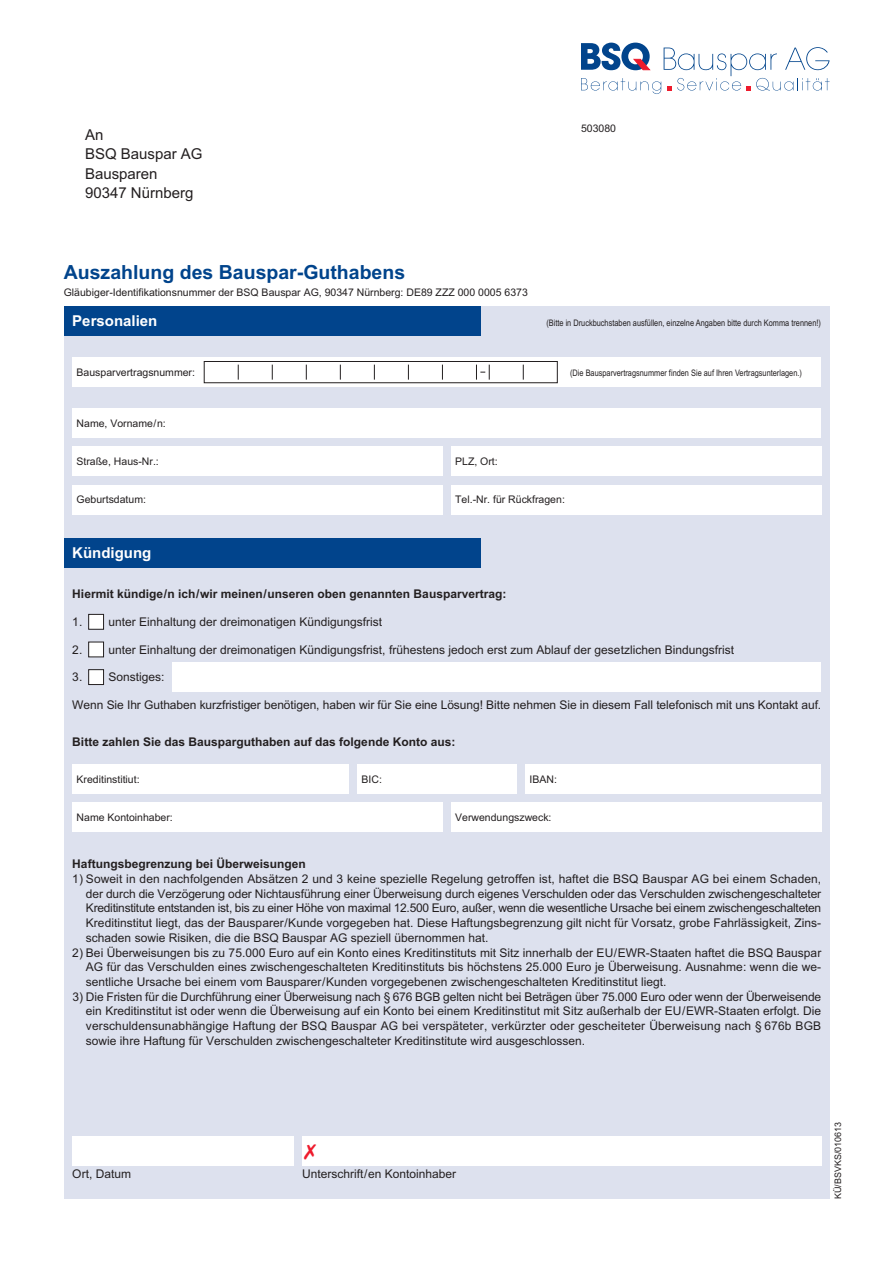
<style>
.page{position:relative;width:893px;height:1263px;background:#fff}
.page>*{position:absolute;margin:0;border:0;box-sizing:border-box;transform-origin:0 0}
.t1{font:700 19.5px "Arial";color:#01448c}
.t2{font:15px/19.5px "Arial";color:#231f20}
.t3{font:700 15px "Arial";color:#fff}
.t4{font:12px/14.7px "Arial";color:#231f20;text-align:justify}
.t5{font:700 12px "Arial";color:#231f20}
.t6{font:10.5px "Arial";color:#231f20}
.t7{font:9px "Arial Narrow";color:#231f20}
.t8{font:9px "Arial";color:#231f20}
</style>
<div class="page">
<div style="left:64px;top:306px;width:765px;height:893px;background:#dde1ee"></div>
<div style="left:72px;top:357px;width:749px;height:30px;background:#fff"></div>
<div style="left:204px;top:361px;width:353px;height:22px;border:1px solid #231f20"></div>
<svg style="left:238px;top:365px;width:1px;height:15px"></svg>
<svg style="left:272px;top:365px;width:1px;height:15px"></svg>
<svg style="left:306px;top:365px;width:1px;height:15px"></svg>
<svg style="left:340px;top:365px;width:1px;height:15px"></svg>
<svg style="left:374px;top:365px;width:1px;height:15px"></svg>
<svg style="left:408px;top:365px;width:1px;height:15px"></svg>
<svg style="left:442px;top:365px;width:1px;height:15px"></svg>
<svg style="left:523px;top:365px;width:1px;height:15px"></svg>
<svg style="left:476px;top:365px;width:14px;height:15px"></svg>
<div style="left:72px;top:1136px;width:221px;height:30px;background:#fff"></div>
<div style="left:302px;top:1136px;width:519px;height:30px;background:#fff"></div>
<div style="left:64px;top:306px;width:416px;height:30px;background:#01448c"></div>
<div style="left:72px;top:408px;width:749px;height:30px;background:#fff"></div>
<div style="left:72px;top:447px;width:370px;height:29px;background:#fff"></div>
<div style="left:451px;top:447px;width:370px;height:29px;background:#fff"></div>
<div style="left:72px;top:485px;width:370px;height:30px;background:#fff"></div>
<div style="left:451px;top:485px;width:370px;height:30px;background:#fff"></div>
<div style="left:64px;top:538px;width:416px;height:30px;background:#01448c"></div>
<div style="left:72px;top:764px;width:277px;height:30px;background:#fff"></div>
<div style="left:357px;top:764px;width:160px;height:30px;background:#fff"></div>
<div style="left:525px;top:764px;width:296px;height:30px;background:#fff"></div>
<div style="left:72px;top:802px;width:370px;height:30px;background:#fff"></div>
<div style="left:451px;top:802px;width:370px;height:30px;background:#fff"></div>
<div style="left:89px;top:614px;width:14px;height:15px;background:#fff"></div>
<div style="left:88px;top:614px;width:16px;height:16px;border:1px solid #231f20"></div>
<div style="left:89px;top:642px;width:14px;height:15px;background:#fff"></div>
<div style="left:88px;top:642px;width:16px;height:15px;border:1px solid #231f20"></div>
<div style="left:89px;top:670px;width:14px;height:15px;background:#fff"></div>
<div style="left:88px;top:669px;width:16px;height:16px;border:1px solid #231f20"></div>
<div style="left:172px;top:662px;width:649px;height:30px;background:#fff"></div>
<svg style="left:581px;top:43px;width:248px;height:51px"></svg>
<p class="t2" style="left:85px;top:126px;width:119px">An<br>BSQ Bauspar AG<br>Bausparen<br>90347 Nürnberg</p>
<h1 class="t1" style="left:64px;top:265px;width:343px">Auszahlung des Bauspar-Guthabens</h1>
<p class="t6" style="left:64px;top:289px;width:465px">Gläubiger-Identifikationsnummer der BSQ Bauspar AG, 90347 Nürnberg: DE89 ZZZ 000 0005 6373</p>
<p class="t6" style="left:581px;top:124px;width:37px">503080</p>
<p class="t3" style="left:72px;top:316px;width:87px">Personalien</p>
<p class="t7" style="left:546px;top:320px;width:276px">(Bitte in Druckbuchstaben ausfüllen, einzelne Angaben bitte durch Komma trennen!)</p>
<p class="t6" style="left:77px;top:368px;width:120px">Bausparvertragsnummer:</p>
<p class="t7" style="left:570px;top:369px;width:233px">(Die Bausparvertragsnummer finden Sie auf Ihren Vertragsunterlagen.)</p>
<p class="t6" style="left:77px;top:419px;width:91px">Name, Vorname/n:</p>
<p class="t6" style="left:77px;top:458px;width:84px">Straße, Haus-Nr.:</p>
<p class="t6" style="left:455px;top:458px;width:44px">PLZ, Ort:</p>
<p class="t6" style="left:77px;top:496px;width:71px">Geburtsdatum:</p>
<p class="t6" style="left:455px;top:496px;width:111px">Tel.-Nr. für Rückfragen:</p>
<p class="t3" style="left:72px;top:547px;width:81px">Kündigung</p>
<p class="t5" style="left:72px;top:590px;width:435px">Hiermit kündige/n ich/wir meinen/unseren oben genannten Bausparvertrag:</p>
<p class="t4" style="left:72px;top:616px;width:311px">1. unter Einhaltung der dreimonatigen Kündigungsfrist</p>
<p class="t4" style="left:72px;top:643px;width:663px">2. unter Einhaltung der dreimonatigen Kündigungsfrist, frühestens jedoch erst zum Ablauf der gesetzlichen Bindungsfrist</p>
<p class="t4" style="left:72px;top:671px;width:94px">3. Sonstiges:</p>
<p class="t4" style="left:72px;top:699px;width:750px">Wenn Sie Ihr Guthaben kurzfristiger benötigen, haben wir für Sie eine Lösung! Bitte nehmen Sie in diesem Fall telefonisch mit uns Kontakt auf.</p>
<p class="t5" style="left:72px;top:738px;width:384px">Bitte zahlen Sie das Bausparguthaben auf das folgende Konto aus:</p>
<p class="t6" style="left:77px;top:775px;width:65px">Kreditinstitiut:</p>
<p class="t6" style="left:361px;top:775px;width:22px">BIC:</p>
<p class="t6" style="left:529px;top:775px;width:29px">IBAN:</p>
<p class="t6" style="left:77px;top:814px;width:98px">Name Kontoinhaber:</p>
<p class="t6" style="left:455px;top:814px;width:98px">Verwendungszweck:</p>
<p class="t5" style="left:72px;top:860px;width:235px">Haftungsbegrenzung bei Überweisungen</p>
<p class="t4" style="left:86px;top:873px;width:736px;text-indent:-14px">1) Soweit in den nachfolgenden Absätzen 2 und 3 keine spezielle Regelung getroffen ist, haftet die BSQ Bauspar AG bei einem Schaden, der durch die Verzögerung oder Nichtausführung einer Überweisung durch eigenes Verschulden oder das Verschulden zwischengeschalteter Kreditinstitute entstanden ist, bis zu einer Höhe von maximal 12.500 Euro, außer, wenn die wesentliche Ursache bei einem zwischengeschalteten Kreditinstitut liegt, das der Bausparer/Kunde vorgegeben hat. Diese Haftungsbegrenzung gilt nicht für Vorsatz, grobe Fahrlässigkeit, Zins&shy;schaden sowie Risiken, die die BSQ Bauspar AG speziell übernommen hat.</p>
<p class="t4" style="left:86px;top:946px;width:736px;text-indent:-14px">2) Bei Überweisungen bis zu 75.000 Euro auf ein Konto eines Kreditinstituts mit Sitz innerhalb der EU/EWR-Staaten haftet die BSQ Bauspar AG für das Verschulden eines zwischengeschalteten Kreditinstituts bis höchstens 25.000 Euro je Überweisung. Ausnahme: wenn die we&shy;sentliche Ursache bei einem vom Bausparer/Kunden vorgegebenen zwischengeschalteten Kreditinstitut liegt.</p>
<p class="t4" style="left:86px;top:990px;width:736px;text-indent:-14px">3) Die Fristen für die Durchführung einer Überweisung nach § 676 BGB gelten nicht bei Beträgen über 75.000 Euro oder wenn der Überweisende ein Kreditinstitut ist oder wenn die Überweisung auf ein Konto bei einem Kreditinstitut mit Sitz außerhalb der EU/EWR-Staaten erfolgt. Die verschuldensunabhängige Haftung der BSQ Bauspar AG bei verspäteter, verkürzter oder gescheiteter Überweisung nach § 676b BGB sowie ihre Haftung für Verschulden zwischengeschalteter Kreditinstitute wird ausgeschlossen.</p>
<p class="t4" style="left:72px;top:1167px;width:60px">Ort, Datum</p>
<p class="t4" style="left:302px;top:1167px;width:155px">Unterschrift/en Kontoinhaber</p>
<p class="t8" style="left:834px;top:1199px;width:79px;rotate:-90deg">KÜ/BSVKS/010613</p>
</div>
